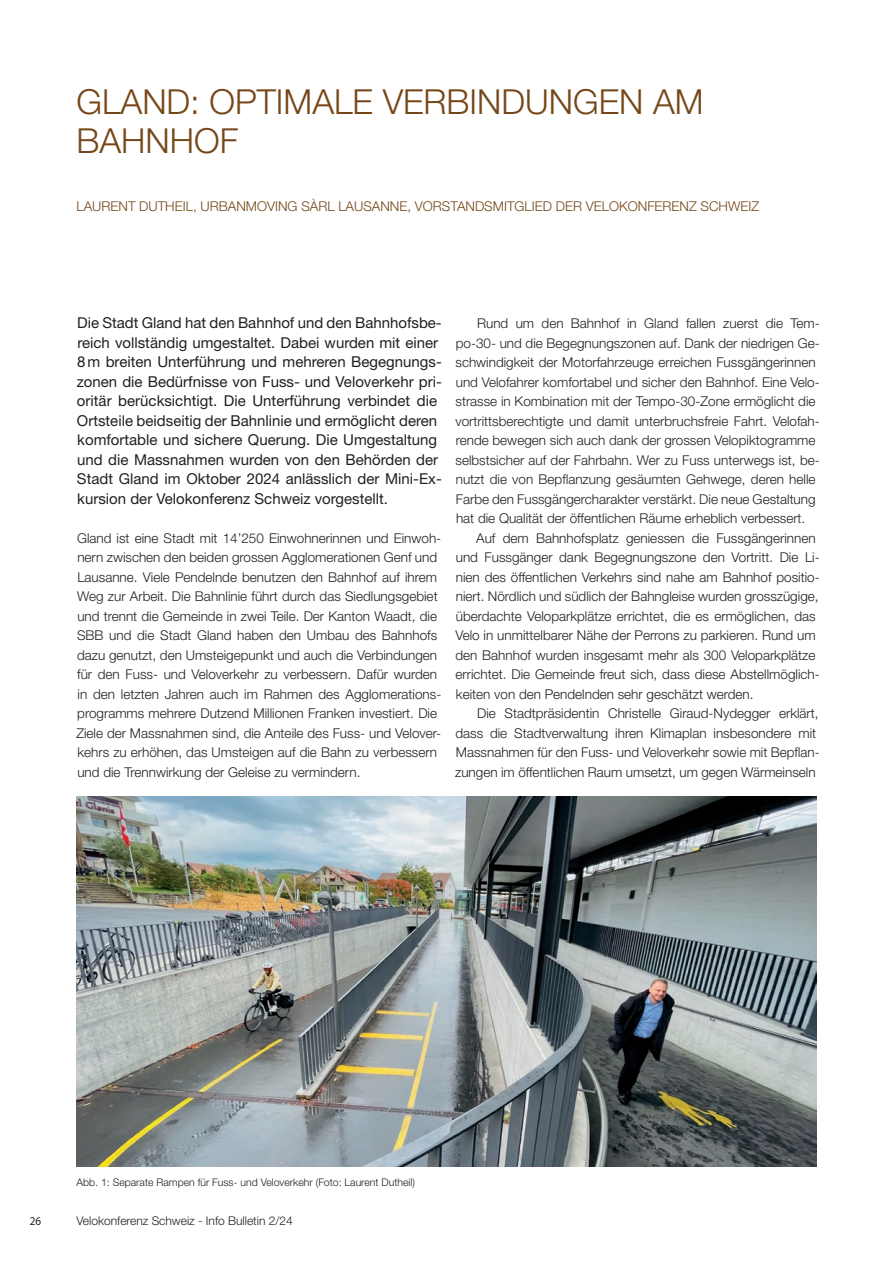
<style>
.page{position:relative;width:893px;height:1263px;background:#fff}
.page>*{position:absolute;margin:0;border:0;box-sizing:border-box;transform-origin:0 0}
.t1{font:300 34.5px/39px "Helvetica Neue LT Std";color:#754718}
.t2{font:15px/19.5px "Helvetica Neue LT Std";color:#231f20}
.t3{font:300 13.5px/19.5px "Helvetica Neue LT Std";color:#231f20}
.t4{font:300 13.5px "Helvetica Neue LT Std";color:#754718}
.t5{font:300 12px "Helvetica Neue LT Std";color:#231f20}
.t6{font:semi-condensed 12px "Myriad Pro";color:#231f20}
.t7{font:300 10.5px "Helvetica Neue LT Std";color:#231f20}
</style>
<div class="page">
<img style="left:77px;top:796px;width:739px;height:371px">
<h1 class="t1" style="left:77px;top:81px;width:628px">GLAND: OPTIMALE VERBINDUNGEN AM<br>BAHNHOF</h1>
<p class="t4" style="left:77px;top:198px;width:684px">LAURENT DUTHEIL, URBANMOVING SÀRL LAUSANNE, VORSTANDSMITGLIED DER VELOKONFERENZ SCHWEIZ</p>
<p class="t2" style="left:77px;top:313px;width:367px">Die Stadt Gland hat den Bahnhof und den Bahnhofsbe&shy;reich vollständig umgestaltet. Dabei wurden mit einer 8m breiten Unterführung und mehreren Begegnungs&shy;zonen die Bedürfnisse von Fuss- und Veloverkehr pri&shy;oritär berücksichtigt. Die Unterführung verbindet die Ortsteile beidseitig der Bahnlinie und ermöglicht deren komfortable und sichere Querung. Die Umgestaltung und die Massnahmen wurden von den Behörden der Stadt Gland im Oktober 2024 anlässlich der Mini-Ex&shy;kursion der Velokonferenz Schweiz vorgestellt.</p>
<p class="t3" style="left:76px;top:528px;width:366px">Gland ist eine Stadt mit 14’250 Einwohnerinnen und Einwoh&shy;nern zwischen den beiden grossen Agglomerationen Genf und Lausanne. Viele Pendelnde benutzen den Bahnhof auf ihrem Weg zur Arbeit. Die Bahnlinie führt durch das Siedlungsgebiet und trennt die Gemeinde in zwei Teile. Der Kanton Waadt, die SBB und die Stadt Gland haben den Umbau des Bahnhofs dazu genutzt, den Umsteigepunkt und auch die Verbindungen für den Fuss- und Veloverkehr zu verbessern. Dafür wurden in den letzten Jahren auch im Rahmen des Agglomerations&shy;programms mehrere Dutzend Millionen Franken investiert. Die Ziele der Massnahmen sind, die Anteile des Fuss- und Velover&shy;kehrs zu erhöhen, das Umsteigen auf die Bahn zu verbessern und die Trennwirkung der Geleise zu vermindern.</p>
<p class="t3" style="left:455px;top:313px;width:366px;text-indent:22px">Rund um den Bahnhof in Gland fallen zuerst die Tem&shy;po-30- und die Begegnungszonen auf. Dank der niedrigen Ge&shy;schwindigkeit der Motorfahrzeuge erreichen Fussgängerinnen und Velofahrer komfortabel und sicher den Bahnhof. Eine Velo&shy;strasse in Kombination mit der Tempo-30-Zone ermöglicht die vortrittsberechtigte und damit unterbruchsfreie Fahrt. Velofah&shy;rende bewegen sich auch dank der grossen Velopiktogramme selbstsicher auf der Fahrbahn. Wer zu Fuss unterwegs ist, be&shy;nutzt die von Bepflanzung gesäumten Gehwege, deren helle Farbe den Fussgängercharakter verstärkt. Die neue Gestaltung hat die Qualität der öffentlichen Räume erheblich verbessert.</p>
<p class="t3" style="left:455px;top:528px;width:366px;text-indent:21px">Auf dem Bahnhofsplatz geniessen die Fussgängerinnen und Fussgänger dank Begegnungszone den Vortritt. Die Li&shy;nien des öffentlichen Verkehrs sind nahe am Bahnhof positio&shy;niert. Nördlich und südlich der Bahngleise wurden grosszügige, überdachte Veloparkplätze errichtet, die es ermöglichen, das Velo in unmittelbarer Nähe der Perrons zu parkieren. Rund um den Bahnhof wurden insgesamt mehr als 300 Veloparkplätze errichtet. Die Gemeinde freut sich, dass diese Abstellmöglich&shy;keiten von den Pendelnden sehr geschätzt werden.</p>
<p class="t3" style="left:455px;top:703px;width:366px;text-indent:22px">Die Stadtpräsidentin Christelle Giraud-Nydegger erklärt, dass die Stadtverwaltung ihren Klimaplan insbesondere mit Massnahmen für den Fuss- und Veloverkehr sowie mit Bepflan&shy;zungen im öffentlichen Raum umsetzt, um gegen Wärmeinseln</p>
<p class="t7" style="left:77px;top:1176px;width:340px">Abb. 1: Separate Rampen für Fuss- und Veloverkehr (Foto: Laurent Dutheil)</p>
<p class="t6" style="left:30px;top:1215px;width:13px">26</p>
<p class="t5" style="left:77px;top:1214px;width:218px">Velokonferenz Schweiz - Info Bulletin 2/24</p>
</div>
